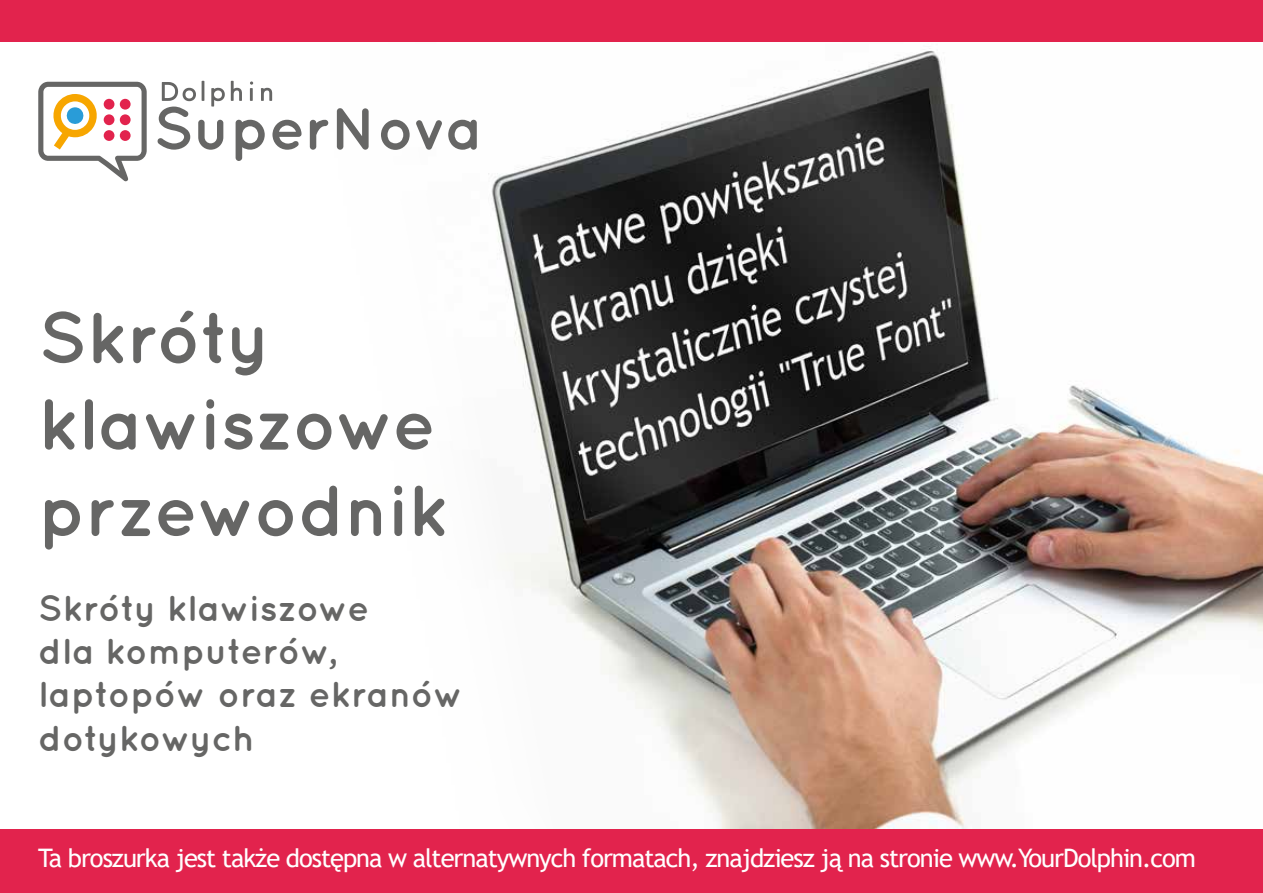
<style>
.page{position:relative;width:1263px;height:893px;background:#fff}
.page>*{position:absolute;margin:0;border:0;box-sizing:border-box;transform-origin:0 0}
.t1{font:700 72px/86.4px "Quicksand";letter-spacing:-.015em;color:#666665}
.t2{font:700 36px/43.2px "Quicksand";letter-spacing:-.005em;color:#666665}
.t3{font:25.5px "Trebuchet MS";letter-spacing:-.04em;color:#fff}
</style>
<div class="page">
<img style="left:583px;top:41px;width:680px;height:788px">
<svg style="left:0;top:41px;width:583px;height:582px"></svg>
<div style="left:0;top:829px;width:1263px;height:64px;background:#e2234d"></div>
<svg style="left:162px;top:82px;width:34px;height:19px"></svg>
<hr style="left:202px;top:81px;width:2px;height:20px;background:#666665">
<svg style="left:211px;top:88px;width:14px;height:19px"></svg>
<svg style="left:231px;top:81px;width:11px;height:20px"></svg>
<svg style="left:261px;top:88px;width:11px;height:13px"></svg>
<svg style="left:250px;top:81px;width:3px;height:20px"></svg>
<svg style="left:157px;top:107px;width:33px;height:43px"></svg>
<svg style="left:198px;top:120px;width:25px;height:30px"></svg>
<svg style="left:236px;top:120px;width:29px;height:41px"></svg>
<svg style="left:272px;top:120px;width:30px;height:30px"></svg>
<svg style="left:310px;top:120px;width:18px;height:30px"></svg>
<svg style="left:337px;top:108px;width:32px;height:42px"></svg>
<svg style="left:381px;top:120px;width:29px;height:30px"></svg>
<svg style="left:416px;top:120px;width:26px;height:30px"></svg>
<svg style="left:448px;top:120px;width:29px;height:30px"></svg>
<svg style="left:38px;top:82px;width:109px;height:99px"></svg>
<div style="left:104px;top:99px;width:10px;height:11px;background:#e2234d;border-radius:50%"></div>
<div style="left:120px;top:99px;width:11px;height:11px;background:#e2234d;border-radius:50%"></div>
<div style="left:104px;top:114px;width:10px;height:11px;background:#e2234d;border-radius:50%"></div>
<div style="left:120px;top:114px;width:11px;height:11px;background:#e2234d;border-radius:50%"></div>
<div style="left:104px;top:130px;width:10px;height:11px;background:#e2234d;border-radius:50%"></div>
<div style="left:120px;top:130px;width:11px;height:11px;background:#e2234d;border-radius:50%"></div>
<div style="left:0;top:0;width:1263px;height:41px;background:#e2234d"></div>
<h1 class="t1" style="left:38px;top:293px;width:412px">Skróty klawiszowe przewodnik</h1>
<h2 class="t2" style="left:38px;top:586px;width:427px">Skróty klawiszowe<br>dla komputerów, laptopów oraz ekranów dotykowych</h2>
<p class="t3" style="left:38px;top:842px;width:1159px">Ta broszurka jest także dostępna w alternatywnych formatach, znajdziesz ją na stronie www.YourDolphin.com</p>
</div>
